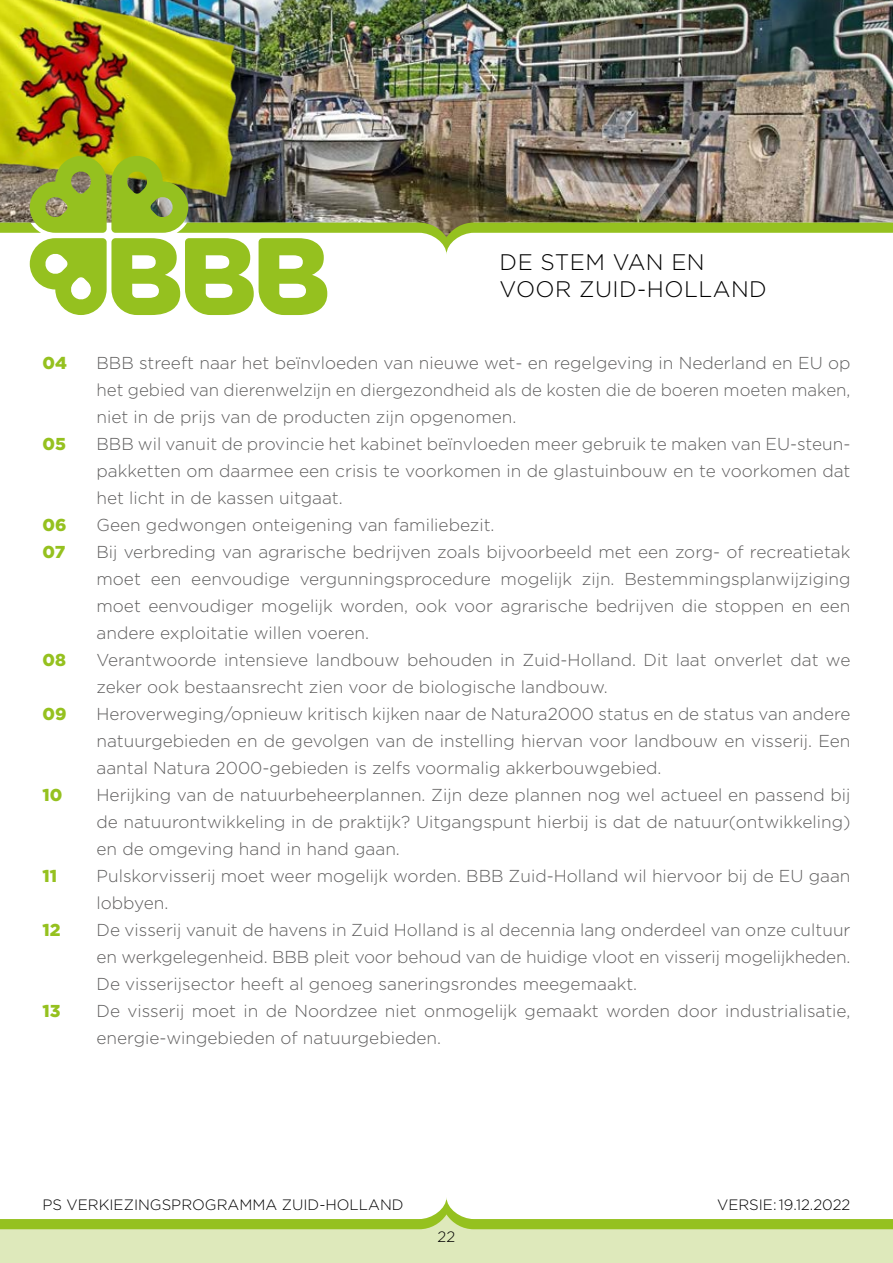
<style>
.page{position:relative;width:893px;height:1263px;background:#fff}
.page>*{position:absolute;margin:0;border:0;box-sizing:border-box;transform-origin:0 0}
.t1{font:300 22.5px/27px "Gotham";letter-spacing:.02em;color:#000}
.t2{font:300 17.25px/27px "Gotham";color:#5f5e5e;text-align:justify}
.t3{font:900 17.25px "Gotham";color:#95c11f}
.t4{font:300 15px "Gotham";color:#000}
</style>
<div class="page">
<div style="left:0;top:1225px;width:893px;height:38px;background:#dee9bb"></div>
<img style="left:259px;top:0;width:629px;height:156px">
<div style="left:888px;top:0;width:5px;height:218px;background:#000;opacity:.25"></div>
<img style="left:892px;top:0;width:1px;height:156px">
<img style="left:0;top:0;width:259px;height:156px">
<img style="left:0;top:156px;width:893px;height:159px">
<svg style="left:0;top:1198px;width:893px;height:32px"></svg>
<h1 class="t1" style="left:500px;top:248px;width:269px">DE STEM VAN EN<br>VOOR ZUID-HOLLAND</h1>
<p class="t3" style="left:43px;top:353px;width:26px">04</p>
<p class="t2" style="left:97px;top:349px;width:755px">BBB streeft naar het beïnvloeden van nieuwe wet- en regelgeving in Nederland en EU op het gebied van dierenwelzijn en diergezondheid als de kosten die de boeren moeten maken, niet in de prijs van de producten zijn opgenomen.</p>
<p class="t3" style="left:43px;top:434px;width:25px">05</p>
<p class="t2" style="left:97px;top:430px;width:755px">BBB wil vanuit de provincie het kabinet beïnvloeden meer gebruik te maken van EU-steun&shy;pakketten om daarmee een crisis te voorkomen in de glastuinbouw en te voorkomen dat het licht in de kassen uitgaat.</p>
<p class="t3" style="left:43px;top:515px;width:26px">06</p>
<p class="t2" style="left:97px;top:511px;width:400px">Geen gedwongen onteigening van familiebezit.</p>
<p class="t3" style="left:43px;top:542px;width:24px">07</p>
<p class="t2" style="left:97px;top:538px;width:755px">Bij verbreding van agrarische bedrijven zoals bijvoorbeeld met een zorg- of recreatietak moet een eenvoudige vergunningsprocedure mogelijk zijn. Bestemmingsplanwijziging moet eenvoudiger mogelijk worden, ook voor agrarische bedrijven die stoppen en een andere exploitatie willen voeren.</p>
<p class="t3" style="left:43px;top:650px;width:25px">08</p>
<p class="t2" style="left:97px;top:646px;width:755px">Verantwoorde intensieve landbouw behouden in Zuid-Holland. Dit laat onverlet dat we zeker ook bestaansrecht zien voor de biologische landbouw.</p>
<p class="t3" style="left:43px;top:704px;width:26px">09</p>
<p class="t2" style="left:97px;top:700px;width:755px">Heroverweging/opnieuw kritisch kijken naar de Natura2000 status en de status van andere natuurgebieden en de gevolgen van de instelling hiervan voor landbouw en visserij. Een aantal Natura 2000-gebieden is zelfs voormalig akkerbouwgebied.</p>
<p class="t3" style="left:43px;top:785px;width:21px">10</p>
<p class="t2" style="left:97px;top:781px;width:755px">Herijking van de natuurbeheerplannen. Zijn deze plannen nog wel actueel en passend bij de natuurontwikkeling in de praktijk? Uitgangspunt hierbij is dat de natuur(ontwikkeling) en de omgeving hand in hand gaan.</p>
<p class="t3" style="left:43px;top:866px;width:16px">11</p>
<p class="t2" style="left:97px;top:862px;width:755px">Pulskorvisserij moet weer mogelijk worden. BBB Zuid-Holland wil hiervoor bij de EU gaan lobbyen.</p>
<p class="t3" style="left:43px;top:920px;width:20px">12</p>
<p class="t2" style="left:97px;top:916px;width:755px">De visserij vanuit de havens in Zuid Holland is al decennia lang onderdeel van onze cultuur en werkgelegenheid. BBB pleit voor behoud van de huidige vloot en visserij mogelijkheden.<br>De visserijsector heeft al genoeg saneringsrondes meegemaakt.</p>
<p class="t3" style="left:43px;top:1001px;width:19px">13</p>
<p class="t2" style="left:97px;top:997px;width:755px">De visserij moet in de Noordzee niet onmogelijk gemaakt worden door industrialisatie, energie-wingebieden of natuurgebieden.</p>
<p class="t4" style="left:43px;top:1196px;width:363px">PS VERKIEZINGSPROGRAMMA ZUID-HOLLAND</p>
<p class="t4" style="left:438px;top:1229px;width:19px">22</p>
<p class="t4" style="left:717px;top:1196px;width:135px">VERSIE: 19.12.2022</p>
</div>
